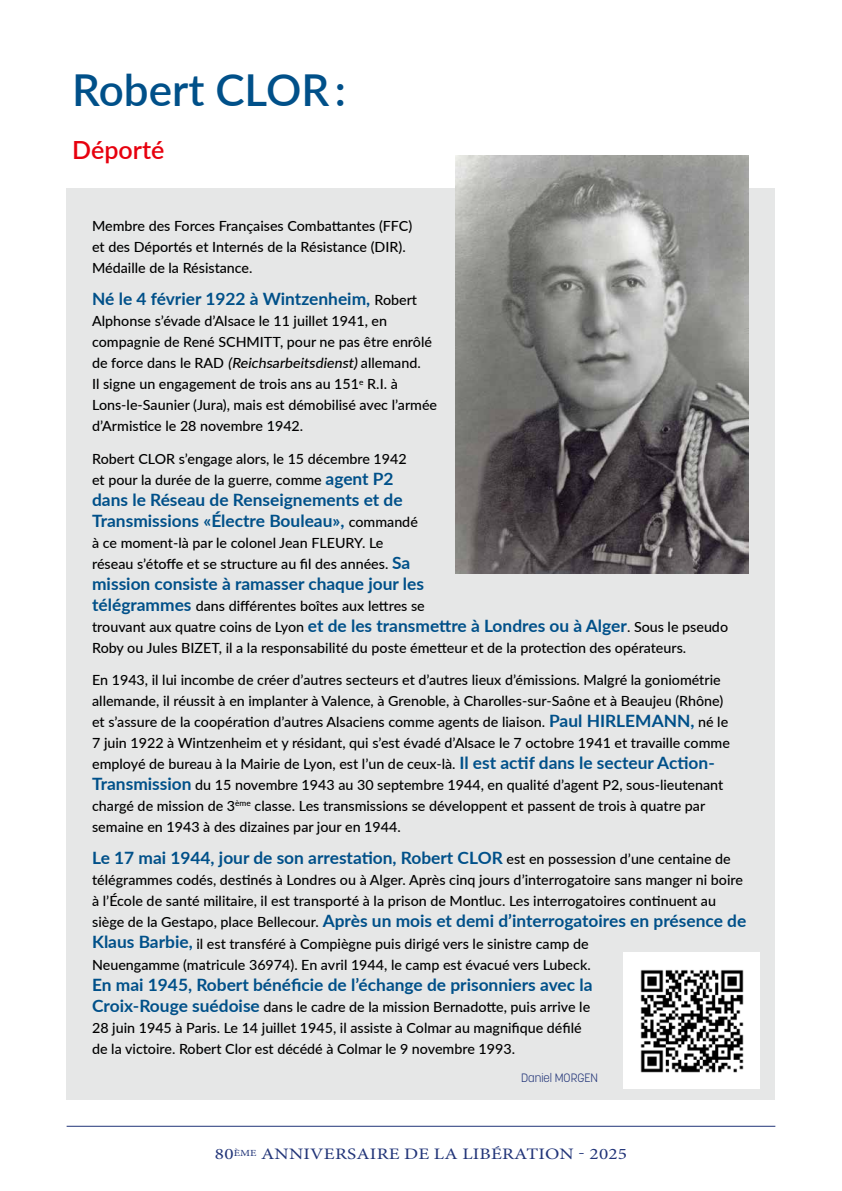
<style>
.page{position:relative;width:842px;height:1191px;background:#fff}
.page>*{position:absolute;margin:0;border:0;box-sizing:border-box;transform-origin:0 0}
.t1{font:600 44px "Lato";color:#005089}
.t2{font:600 25px "Lato";color:#e7000e}
.t3{font:700 17px/21px "Lato";color:#005089}
.t4{font:16px "Minion Pro";letter-spacing:.01em;color:#213478;scale:1.2 1}
.t5{font:500 14px/21px "Lato";color:#000}
.t6{font:300 12px "Korolev";color:#213478}
.s1{font-weight:500;font-size:14px;color:#000}
.s2{font-weight:700;font-size:17px;color:#005089}
</style>
<div class="page">
<div style="left:67px;top:188px;width:708px;height:911px;background:#e6e7e7"></div>
<hr style="left:67px;top:1125px;width:708px;height:1px;background:#213478">
<img style="left:456px;top:155px;width:292px;height:418px">
<div style="left:624px;top:952px;width:136px;height:137px;background:#fff"></div>
<img style="left:640px;top:969px;width:104px;height:104px">
<h1 class="t1" style="left:72px;top:58px;width:275px">Robert CLOR :</h1>
<h2 class="t2" style="left:72px;top:132px;width:94px">Déporté</h2>
<p class="t5" style="left:92px;top:215px;width:322px">Membre des Forces Françaises Combattantes (FFC) et des Déportés et Internés de la Résistance (DIR).<br>Médaille de la Résistance.</p>
<p class="t3" style="left:92px;top:288px;width:326px">Né le 4 février 1922 à Wintzenheim, <span class="s1">Robert</span></p>
<p class="t5" style="left:92px;top:310px;width:346px">Alphonse s’évade d’Alsace le 11 juillet 1941, en compagnie de René SCHMITT, pour ne pas être enrôlé d e fo rce d a n s l e RA D (Reichsarbeitsdienst) a l l e m a n d .<br>Il signe un engagement de trois ans au 151<sup>e</sup> R.I. à Lons-le-Saunier (Jura), mais est démobilisé avec l’armée d’Armistice le 28 novembre 1942.</p>
<p class="t5" style="left:92px;top:447px;width:316px">Robert CLOR s’engage alors, le 15 décembre 1942 et pour la durée de la guerre, comme <span class="s2">agent P2</span></p>
<p class="t3" style="left:92px;top:488px;width:327px">dans le Réseau de Renseignements et de<br>Transmissions «Électre Bouleau», <span class="s1">commandé</span></p>
<p class="t5" style="left:92px;top:531px;width:320px">à ce moment-là par le colonel Jean FLEURY. Le réseau s’étoffe et se structure au fil des années. <span class="s2">Sa</span></p>
<p class="t3" style="left:92px;top:572px;width:333px">mission consiste à ramasser chaque jour les</p>
<p class="t5" style="left:92px;top:594px;width:637px"><span class="s2">télégrammes</span> dans différentes boîtes aux lettres se<br>trouvant aux quatre coins de Lyon <span class="s2">et de les transmettre à Londres ou à Alger</span>. Sous le pseudo<br>Roby ou Jules BIZET, il a la responsabilité du poste émetteur et de la protection des opérateurs.</p>
<p class="t5" style="left:92px;top:669px;width:639px">En 1943, il lui incombe de créer d’autres secteurs et d’autres lieux d’émissions. Malgré la goniométrie allemande, il réussit à en implanter à Valence, à Grenoble, à Charolles-sur-Saône et à Beaujeu (Rhône) et s’assure de la coopération d’autres Alsaciens comme agents de liaison. <span class="s2">Paul HIRLEMANN,</span> né le 7 juin 1922 à Wintzenheim et y résidant, qui s’est évadé d’Alsace le 7 octobre 1941 et travaille comme employé de bureau à la Mairie de Lyon, est l’un de ceux-là. <span class="s2">Il est actif dans le secteur Action-Transmission</span> du 15 novembre 1943 au 30 septembre 1944, en qualité d’agent P2, sous-lieutenant chargé de mission de 3<sup>ème</sup> classe. Les transmissions se développent et passent de trois à quatre par semaine en 1943 à des dizaines par jour en 1944.</p>
<p class="t3" style="left:92px;top:847px;width:640px">Le 17 mai 1944, jour de son arrestation, Robert CLOR <span class="s1">est en possession d’une centaine de</span></p>
<p class="t5" style="left:92px;top:869px;width:652px">télégrammes codés, destinés à Londres ou à Alger. Après cinq jours d’interrogatoire sans manger ni boire à l’École de santé militaire, il est transporté à la prison de Montluc. Les interrogatoires continuent au</p>
<p class="t3" style="left:92px;top:910px;width:656px"><span class="s1">siège de la Gestapo, place Bellecour.</span> Après un mois et demi d’interrogatoires en présence de</p>
<p class="t5" style="left:92px;top:932px;width:500px"><span class="s2">Klaus Barbie,</span> il est transféré à Compiègne puis dirigé vers le sinistre camp de<br>Neuengamme (matricule 36974). En avril 1944, le camp est évacué vers Lubeck.</p>
<p class="t3" style="left:92px;top:973px;width:502px">En mai 1945, Robert bénéficie de l’échange de prisonniers avec la</p>
<p class="t5" style="left:92px;top:995px;width:500px"><span class="s2">Croix-Rouge suédoise</span> dans le cadre de la mission Bernadotte, puis arrive le<br>28 juin 1945 à Paris. Le 14 juillet 1945, il assiste à Colmar au magnifique défilé de la victoire. Robert Clor est décédé à Colmar le 9 novembre 1993.</p>
<p class="t6" style="left:521px;top:1070px;width:79px">Daniel MORGEN</p>
<p class="t4" style="left:215px;top:1143px;width:345px">80<sup>ÈME</sup> ANNIVERSAIRE DE LA LIBÉRATION - 2025</p>
</div>
